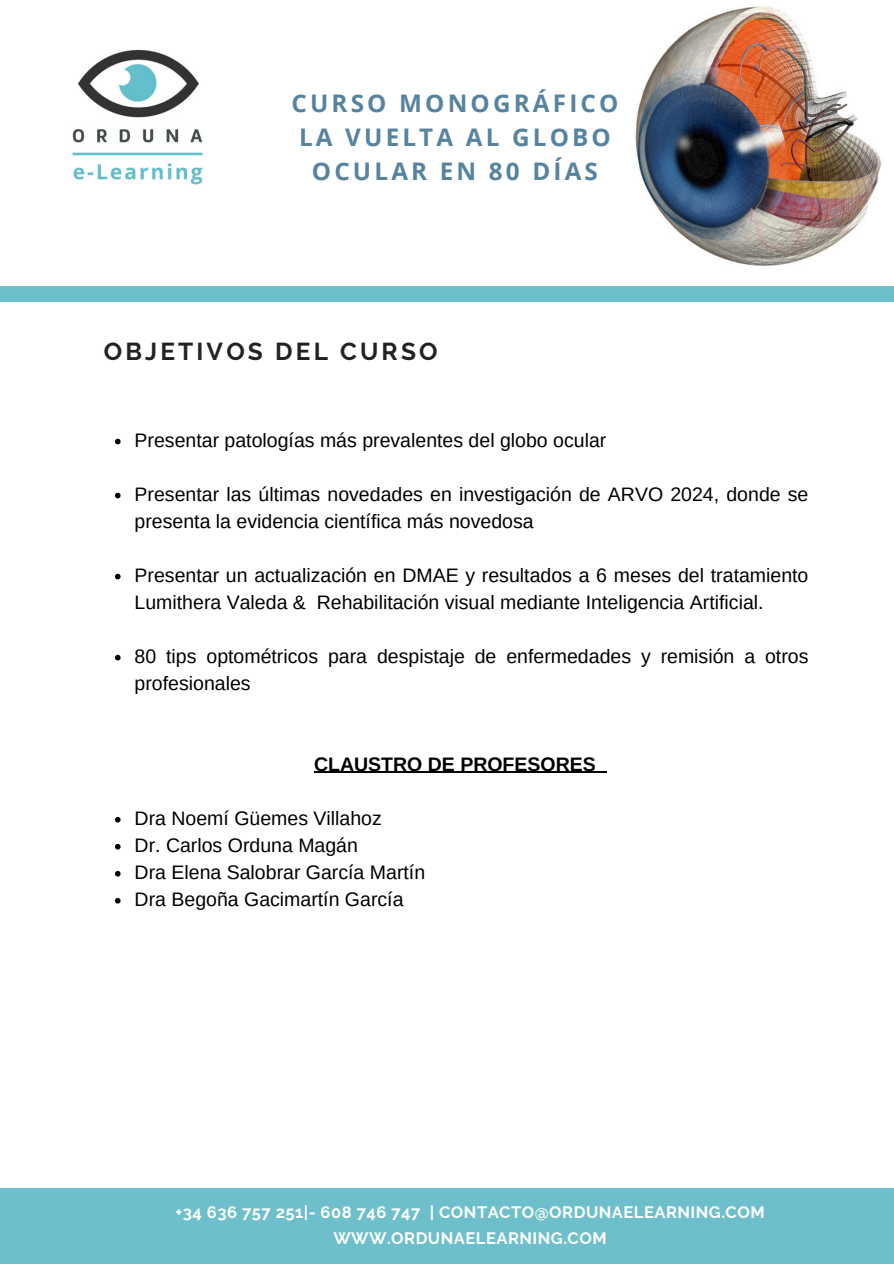
<style>
.page{position:relative;width:894px;height:1264px;background:#fff}
.page>*{position:absolute;margin:0;border:0;box-sizing:border-box;transform-origin:0 0}
.t1{font:700 24.45px "Raleway";letter-spacing:.13em;color:#222}
.t2{font:700 24.3px/33.9px "Open Sans";letter-spacing:.13em;color:#56839f;text-align:center}
.t3{font:19.5px/27px "Arimo";color:#000}
.t4{font:700 19.5px "Arimo";color:#000}
.t5{font:700 16.5px/25.8px "Raleway";letter-spacing:.03em;color:#fff;text-align:center}
</style>
<div class="page">
<div style="left:0;top:1188px;width:893px;height:75px;background:#6dc0cb"></div>
<img style="left:551px;top:6px;width:342px;height:281px">
<div style="left:0;top:287px;width:893px;height:14px;background:#6dc0cb"></div>
<svg style="left:115px;top:439px;width:5px;height:5px"></svg>
<svg style="left:115px;top:493px;width:5px;height:5px"></svg>
<svg style="left:115px;top:574px;width:5px;height:5px"></svg>
<svg style="left:115px;top:655px;width:5px;height:5px"></svg>
<hr style="left:314px;top:772px;width:281px;height:1px;background:#000">
<svg style="left:115px;top:817px;width:5px;height:5px"></svg>
<svg style="left:115px;top:844px;width:5px;height:5px"></svg>
<svg style="left:115px;top:871px;width:5px;height:5px"></svg>
<svg style="left:115px;top:898px;width:5px;height:5px"></svg>
<img style="left:72px;top:49px;width:131px;height:136px">
<p class="t2" style="left:291px;top:85px;width:328px">CURSO MONOGRÁFICO<br>LA VUELTA AL GLOBO<br>OCULAR EN 80 DÍAS</p>
<p class="t1" style="left:104px;top:337px;width:335px">OBJETIVOS DEL CURSO</p>
<p class="t3" style="left:134px;top:426px;width:473px">Presentar patologías más prevalentes del globo ocular</p>
<h1 class="t3" style="left:134px;top:480px;width:675px">Presentar las últimas novedades en investigación de ARVO 2024, donde se presenta la evidencia científica más novedosa</h1>
<p class="t3" style="left:134px;top:561px;width:675px">Presentar un actualización en DMAE y resultados a 6 meses del tratamiento<br>Lumithera Valeda &amp; Rehabilitación visual mediante Inteligencia Artificial.</p>
<p class="t3" style="left:134px;top:642px;width:675px">80 tips optométricos para despistaje de enfermedades y remisión a otros profesionales</p>
<p class="t4" style="left:314px;top:753px;width:283px">CLAUSTRO DE PROFESORES</p>
<p class="t3" style="left:134px;top:804px;width:249px">Dra Noemí Güemes Villahoz</p>
<h2 class="t3" style="left:134px;top:831px;width:225px">Dr. Carlos Orduna Magán</h2>
<p class="t3" style="left:134px;top:858px;width:292px">Dra Elena Salobrar García Martín</p>
<p class="t3" style="left:134px;top:885px;width:270px">Dra Begoña Gacimartín García</p>
<h1 class="t5" style="left:175px;top:1199px;width:590px">+34 636 757 251|- 608 746 747 | CONTACTO@ORDUNAELEARNING.COM<br>WWW.ORDUNAELEARNING.COM</h1>
</div>
